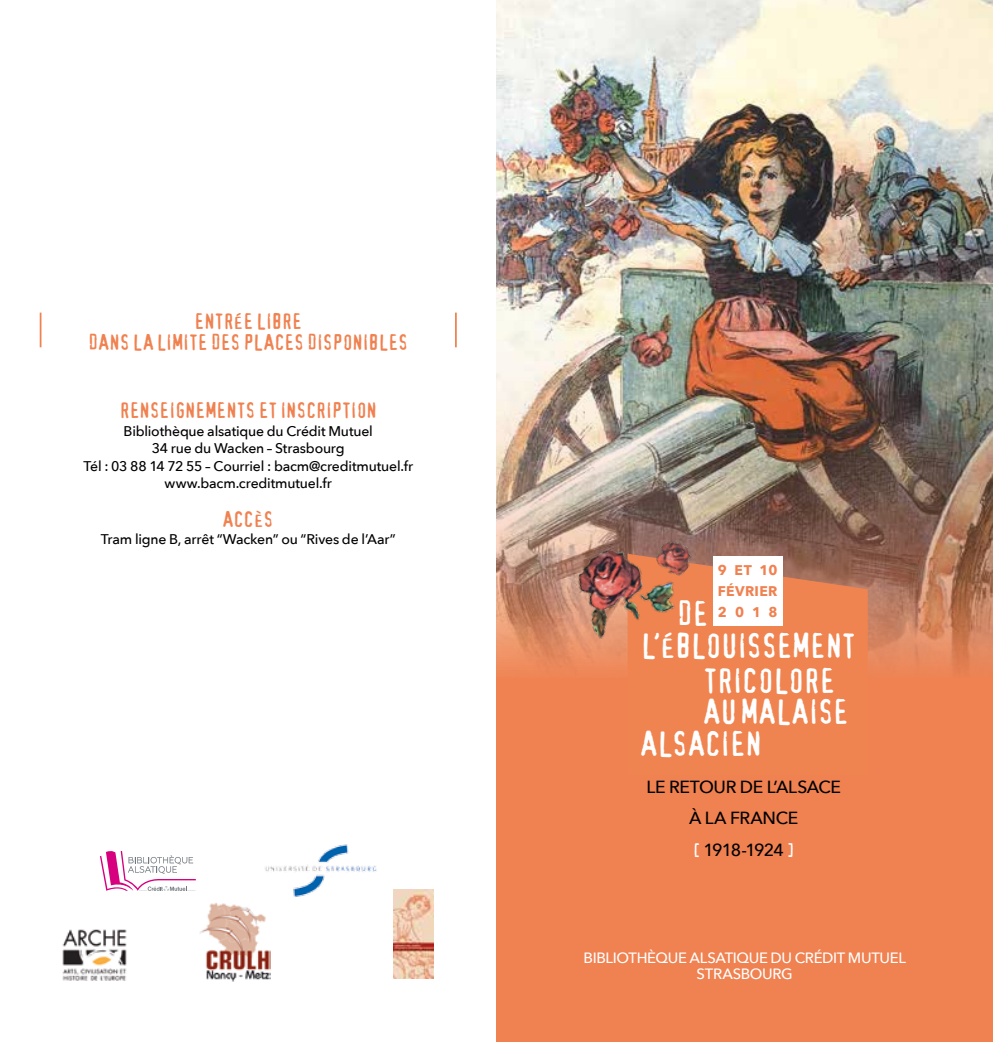
<style>
.page{position:relative;width:993px;height:1042px;background:#fff}
.page>*{position:absolute;margin:0;border:0;box-sizing:border-box;transform-origin:0 0}
.t1{font:33.25px/31.5px "Confidential";letter-spacing:-.03em;color:#fff}
.t2{font:33.25px "Confidential";color:#fff}
.t3{font:21px/21px "Confidential";letter-spacing:-.025em;color:#f08150;text-align:center}
.t4{font:500 17.5px/31.5px "Avenir Next";letter-spacing:-.02em;color:#000;text-align:center}
.t5{font:500 14.88px/15.8px "Avenir Next";letter-spacing:-.02em;color:#fff;text-align:center}
.t6{font:500 14px/17.5px "Avenir Next";letter-spacing:-.015em;color:#000;text-align:center}
.t7{font:700 14px/21px "Avenir Next";letter-spacing:.025em;color:#f08150;text-align:justify}
.s1{font-family:"Confidential";font-weight:400;color:#fff}
</style>
<div class="page">
<div style="left:496px;top:0;width:496px;height:1042px;background:#f08150"></div>
<img style="left:496px;top:0;width:496px;height:673px">
<svg style="left:627px;top:554px;width:240px;height:119px"></svg>
<img style="left:562px;top:519px;width:130px;height:124px">
<img style="left:654px;top:521px;width:50px;height:56px">
<div style="left:712px;top:556px;width:70px;height:70px;background:#fff"></div>
<svg style="left:100px;top:851px;width:96px;height:40px"></svg>
<img style="left:200px;top:903px;width:70px;height:79px">
<img style="left:393px;top:889px;width:40px;height:90px">
<img style="left:62px;top:929px;width:65px;height:51px">
<img style="left:265px;top:844px;width:112px;height:53px">
<hr style="left:40px;top:313px;width:1px;height:34px;background:#f08150">
<hr style="left:455px;top:313px;width:1px;height:34px;background:#f08150">
<h2 class="t3" style="left:88px;top:311px;width:321px">ENTRÉE LIBRE<br>DANS LA LIMITE DES PLACES DISPONIBLES</h2>
<h2 class="t3" style="left:119px;top:401px;width:259px">RENSEIGNEMENTS ET INSCRIPTION</h2>
<p class="t6" style="left:83px;top:422px;width:331px">Bibliothèque alsatique du Crédit Mutuel<br>34 rue du Wacken – Strasbourg<br>Tél : 03 88 14 72 55 – Courriel : bacm@creditmutuel.fr www.bacm.creditmutuel.fr</p>
<h2 class="t3" style="left:223px;top:509px;width:52px">ACCÈS</h2>
<p class="t6" style="left:101px;top:530px;width:296px">Tram ligne B, arrêt “Wacken” ou “Rives de l’Aar”</p>
<p class="t7" style="left:717px;top:559px;width:61px">9 ET 10<br>FÉVRIER 2018</p>
<h1 class="t1" style="left:640px;top:599px;width:217px;text-indent:36px">DE<br>L’ÉBLOUISSEMENT</h1>
<h1 class="t1" style="left:703px;top:665px;width:134px">TRICOLORE</h1>
<h1 class="t2" style="left:703px;top:698px;width:147px">AU MALAISE</h1>
<h1 class="t1" style="left:640px;top:728px;width:123px">ALSACIEN</h1>
<p class="t4" style="left:646px;top:770px;width:196px">LE RETOUR DE L’ALSACE<br>À LA FRANCE<br><span class="s1">[</span> 1918-1924 <span class="s1">]</span></p>
<p class="t5" style="left:583px;top:949px;width:324px">BIBLIOTHÈQUE ALSATIQUE DU CRÉDIT MUTUEL<br>STRASBOURG</p>
</div>
